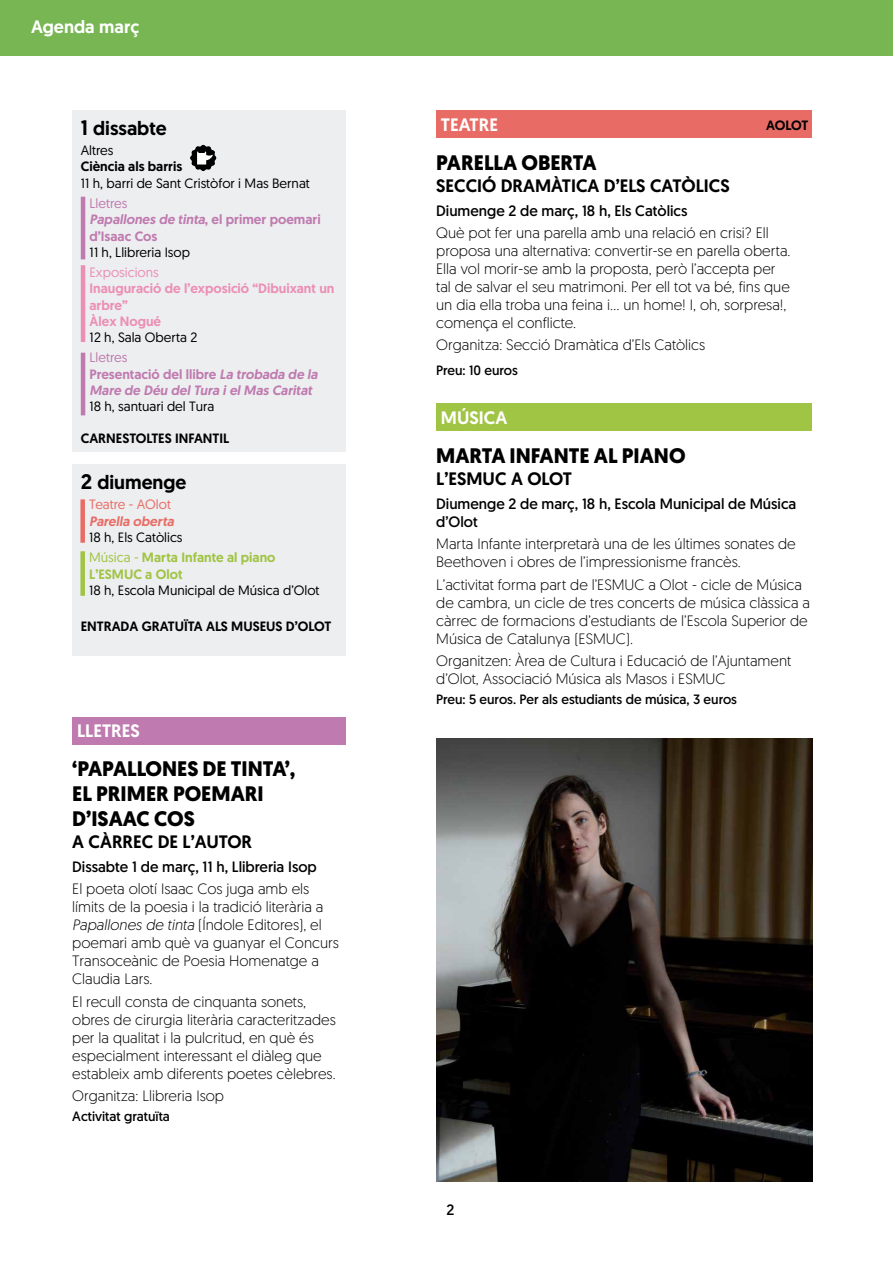
<style>
.page{position:relative;width:893px;height:1263px;background:#fff}
.page>*{position:absolute;margin:0;border:0;box-sizing:border-box;transform-origin:0 0}
.t1{font:700 21px/25.2px "Geomanist";color:#000}
.t2{font:500 19.5px "Geomanist";color:#000}
.t3{font:500 18px "Geomanist";color:#000}
.t4{font:500 18px "Geomanist";color:#fff}
.t5{font:300 15px/18px "Geomanist";color:#000}
.t6{font:15px/18px "Geomanist";color:#000}
.t7{font:13.5px "Geomanist";color:#000}
.t8{font:13.5px "Geomanist";color:#000}
.t9{font:500 13.5px "Geomanist";color:#000}
.t10{font:italic 500 13.5px/16.2px "Geomanist";color:#bf7aaf}
.t11{font:500 13.5px/20.4px "Geomanist";color:#a0c443}
.t12{font:500 13.5px/16.2px "Geomanist";color:#eb8fb4}
.t13{font:500 13.5px/16.2px "Geomanist";color:#bf7aaf}
.t14{font:italic 500 13.5px "Geomanist";color:#e86c65}
.t15{font:13.5px "Geomanist";color:#e86c65}
.t16{font:13.5px "Geomanist";color:#eb8fb4}
.s1{font-size:21px}
.s2{font-weight:400}
.s3{font-style:italic}
.s4{font-weight:400;font-style:normal}
.s5{font-style:normal}
.s6{font-weight:400;color:#000}
</style>
<div class="page">
<div style="left:0;top:0;width:893px;height:55px;background:#78b653"></div>
<div style="left:72px;top:111px;width:274px;height:341px;background:#edeef0"></div>
<hr style="left:81px;top:265px;width:4px;height:77px;background:#eb8fb4">
<div style="left:436px;top:404px;width:376px;height:27px;background:#a0c443"></div>
<div style="left:72px;top:465px;width:274px;height:191px;background:#edeef0"></div>
<div style="left:80px;top:499px;width:5px;height:44px;background:#e86c65"></div>
<div style="left:80px;top:551px;width:5px;height:45px;background:#a0c443"></div>
<div style="left:72px;top:717px;width:274px;height:27px;background:#bf7aaf"></div>
<div style="left:436px;top:111px;width:376px;height:27px;background:#e86c65"></div>
<hr style="left:81px;top:197px;width:4px;height:62px;background:#bf7aaf">
<img style="left:436px;top:738px;width:376px;height:443px">
<svg style="left:190px;top:145px;width:27px;height:26px"></svg>
<hr style="left:81px;top:353px;width:4px;height:62px;background:#bf7aaf">
<p class="t4" style="left:31px;top:14px;width:110px">Agenda març</p>
<h2 class="t2" style="left:81px;top:115px;width:87px"><span class="s1">1</span> dissabte</h2>
<p class="t7" style="left:81px;top:142px;width:34px">Altres</p>
<p class="t9" style="left:81px;top:158px;width:103px">Ciència als barris</p>
<p class="t7" style="left:81px;top:174px;width:231px">11 h, barri de Sant Cristòfor i Mas Bernat</p>
<p class="t13" style="left:90px;top:195px;width:233px"><span class="s2">Lletres<br></span><span class="s3">Papallones de tinta</span>, el primer poemari d’Isaac Cos</p>
<p class="t7" style="left:90px;top:243px;width:102px">11 h, Llibreria Isop</p>
<p class="t16" style="left:90px;top:264px;width:71px">Exposicions</p>
<p class="t12" style="left:90px;top:280px;width:246px">Inauguració de l’exposició “Dibuixant un arbre”<br>Àlex Nogué</p>
<p class="t7" style="left:90px;top:328px;width:109px">12 h, Sala Oberta 2</p>
<p class="t10" style="left:90px;top:349px;width:230px"><span class="s4">Lletres<br></span><span class="s5">Presentació del llibre</span> La trobada de la<br>Mare de Déu del Tura i el Mas Caritat</p>
<p class="t7" style="left:90px;top:398px;width:126px">18 h, santuari del Tura</p>
<p class="t9" style="left:81px;top:430px;width:150px">CARNESTOLTES INFANTIL</p>
<p class="t4" style="left:441px;top:113px;width:59px">TEATRE</p>
<h1 class="t1" style="left:436px;top:150px;width:162px">PARELLA OBERTA</h1>
<p class="t3" style="left:436px;top:174px;width:295px">SECCIÓ DRAMÀTICA D’ELS CATÒLICS</p>
<p class="t9" style="left:766px;top:116px;width:44px">AOLOT</p>
<p class="t6" style="left:436px;top:201px;width:253px">Diumenge 2 de març, 18 h, Els Catòlics</p>
<p class="t5" style="left:436px;top:223px;width:356px">Què pot fer una parella amb una relació en crisi? Ell proposa una alternativa: convertir-se en parella oberta.<br>Ella vol morir-se amb la proposta, però l’accepta per tal de salvar el seu matrimoni. Per ell tot va bé, fins que un dia ella troba una feina i… un home! I, oh, sorpresa!, comença el conflicte.</p>
<p class="t5" style="left:436px;top:336px;width:271px">Organitza: Secció Dramàtica d’Els Catòlics</p>
<p class="t8" style="left:436px;top:362px;width:83px">Preu: 10 euros</p>
<p class="t4" style="left:441px;top:406px;width:68px">MÚSICA</p>
<h1 class="t1" style="left:436px;top:443px;width:251px">MARTA INFANTE AL PIANO</h1>
<h2 class="t2" style="left:81px;top:469px;width:107px"><span class="s1">2</span> diumenge</h2>
<p class="t3" style="left:436px;top:467px;width:137px">L’ESMUC A OLOT</p>
<p class="t15" style="left:89px;top:496px;width:83px">Teatre - AOlot</p>
<p class="t14" style="left:89px;top:512px;width:86px">Parella oberta</p>
<p class="t11" style="left:89px;top:527px;width:188px"><span class="s6">18 h, Els Catòlics<br></span><span class="s2">Música -</span> Marta Infante al piano</p>
<p class="t11" style="left:89px;top:563px;width:95px">L’ESMUC a Olot</p>
<p class="t7" style="left:89px;top:581px;width:232px">18 h, Escola Municipal de Música d’Olot</p>
<p class="t9" style="left:81px;top:618px;width:252px">ENTRADA GRATUÏTA ALS MUSEUS D’OLOT</p>
<p class="t6" style="left:436px;top:495px;width:362px">Diumenge 2 de març, 18 h, Escola Municipal de Música d’Olot</p>
<p class="t5" style="left:436px;top:534px;width:361px">Marta Infante interpretarà una de les últimes sonates de<br>Beethoven i obres de l’impressionisme francès.</p>
<p class="t5" style="left:436px;top:575px;width:375px">L’activitat forma part de l’ESMUC a Olot - cicle de Música de cambra, un cicle de tres concerts de música clàssica a càrrec de formacions d’estudiants de l’Escola Superior de Música de Catalunya (ESMUC).</p>
<p class="t5" style="left:436px;top:651px;width:357px">Organitzen: Àrea de Cultura i Educació de l’Ajuntament d’Olot, Associació Música als Masos i ESMUC</p>
<p class="t8" style="left:436px;top:691px;width:302px">Preu: 5 euros. Per als estudiants de música, 3 euros</p>
<p class="t4" style="left:77px;top:719px;width:64px">LLETRES</p>
<h1 class="t1" style="left:72px;top:756px;width:224px">‘PAPALLONES DE TINTA’,<br>EL PRIMER POEMARI<br>D’ISAAC COS</h1>
<p class="t3" style="left:72px;top:830px;width:181px">A CÀRREC DE L’AUTOR</p>
<p class="t6" style="left:72px;top:857px;width:246px">Dissabte 1 de març, 11 h, Llibreria Isop</p>
<p class="t5" style="left:72px;top:879px;width:268px">El poeta olotí Isaac Cos juga amb els límits de la poesia i la tradició literària a <span class="s3">Papallones de tinta</span> (Índole Editores), el poemari amb què va guanyar el Concurs Transoceànic de Poesia Homenatge a Claudia Lars.</p>
<p class="t5" style="left:72px;top:992px;width:265px">El recull consta de cinquanta sonets, obres de cirurgia literària caracteritzades per la qualitat i la pulcritud, en què és especialment interessant el diàleg que estableix amb diferents poetes cèlebres.</p>
<p class="t5" style="left:72px;top:1086px;width:153px">Organitza: Llibreria Isop</p>
<p class="t8" style="left:72px;top:1108px;width:99px">Activitat gratuïta</p>
<p class="t6" style="left:446px;top:1200px;width:9px">2</p>
</div>
